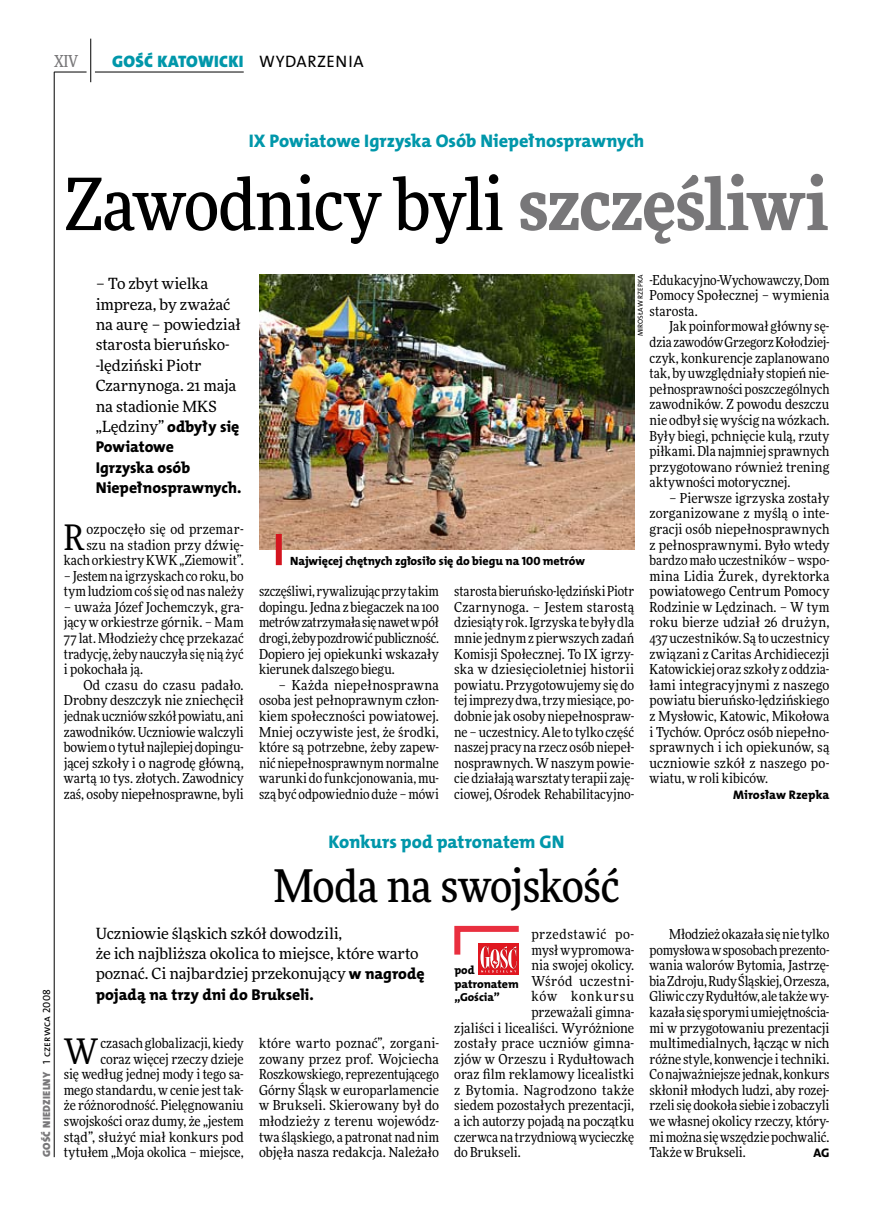
<style>
.page{position:relative;width:872px;height:1221px;background:#fff}
.page>*{position:absolute;margin:0;border:0;box-sizing:border-box;transform-origin:0 0}
.t1{font:500 72px "Freeday Narrow";letter-spacing:-.015em;color:#000}
.t2{font:500 45px "Freeday Narrow";letter-spacing:-.015em;color:#000}
.t3{font:35.25px "Freeday Narrow News";color:#000}
.t4{font:18.3px "The Mix HP8 Ex Bld";color:#0097aa}
.t5{font:16.65px "The Mix HP9 Blk";letter-spacing:.02em;color:#0097aa}
.t6{font:16.65px "The Mix HP5 Plain";color:#000}
.t7{font:500 16.5px "Freeday Narrow";color:#787779;scale:.9 1}
.t8{font:15.75px/20.4px "The Mix HP8 Ex Bld";color:#000}
.t9{font:15.45px/20.4px "Freeday News";letter-spacing:-.01em;color:#000}
.t10{font:13.8px/15.6px "Freeday Narrow News";color:#000;text-align:justify}
.t11{font:13.8px "Freeday Narrow News";letter-spacing:.02em;color:#000}
.t12{font:13.8px "Freeday Narrow News";letter-spacing:.04em;color:#000}
.t13{font:13.8px "Freeday Narrow News";letter-spacing:.03em;color:#000}
.t14{font:13.8px "Freeday Narrow News";letter-spacing:.06em;color:#000}
.t15{font:12.45px "The Mix HP8 Ex Bld";letter-spacing:.005em;color:#000}
.t16{font:12px "The Mix HP8 Ex Bld";letter-spacing:-.005em;color:#000}
.t17{font:11.7px/13.5px "The Mix HP8 Ex Bld";letter-spacing:.02em;color:#000}
.t18{font:10.5px "The Mix HP9 Blk";letter-spacing:.025em;color:#787779}
.t19{font:7.2px "The Mix HP5 Plain";letter-spacing:.02em;color:#000}
.s1{font-weight:900;color:#787779}
.s2{font-family:"The Mix HP8 Ex Bld";font-size:15.75px}
.s3{font-family:"The Mix HP5 Plain";color:#000}
</style>
<div class="page">
<hr style="left:54px;top:72px;width:1px;height:1085px;background:#000">
<hr style="left:90px;top:39px;width:1px;height:43px;background:#000">
<hr style="left:54px;top:72px;width:33px;height:1px;background:#000">
<hr style="left:95px;top:72px;width:149px;height:1px;background:#000">
<img style="left:259px;top:274px;width:375px;height:275px">
<svg style="left:478px;top:972px;width:40px;height:2px"></svg>
<svg style="left:454px;top:925px;width:65px;height:47px"></svg>
<div style="left:276px;top:534px;width:6px;height:31px;background:#d4151f"></div>
<p class="t7" style="left:54px;top:50px;width:28px">XIV</p>
<p class="t5" style="left:112px;top:50px;width:133px">GOŚĆ KATOWICKI</p>
<p class="t6" style="left:259px;top:50px;width:105px">WYDARZEN IA</p>
<h3 class="t4" style="left:249px;top:129px;width:397px">IX Powiatowe Igrzyska Osób Niepełnosprawnych</h3>
<h1 class="t1" style="left:65px;top:159px;width:765px">Zawodnicy byli <span class="s1">szczęśliwi</span></h1>
<p class="t9" style="left:96px;top:273px;width:147px">– To zbyt wielka impreza, by zważać na aurę – powiedział starosta bieruńsko--lędziński Piotr<br>Czarnynoga. 21 maja na stadionie MKS „Lędziny” <span class="s2">odbyły się</span></p>
<p class="t8" style="left:96px;top:437px;width:147px">Powiatowe<br>Igrzyska osób<br>Niepełnosprawnych.</p>
<h3 class="t3" style="left:64px;top:515px;width:22px">R</h3>
<p class="t10" style="left:649px;top:272px;width:181px">-Edukacyjno-Wychowawczy, Dom Pomocy Społecznej – wymienia starosta.</p>
<p class="t10" style="left:649px;top:318px;width:181px;text-indent:20px">Jak poinformował główny sę&shy;dzia zawodów Grzegorz Kołodziej&shy;czyk, konkurencje zaplanowano tak, by uwzględniały stopień nie&shy;pełnosprawności poszczególnych zawodników. Z powodu deszczu nie odbył się wyścig na wózkach.<br>Były biegi, pchnięcie kulą, rzuty piłkami. Dla najmniej sprawnych przygotowano również trening aktywności motorycznej.</p>
<p class="t10" style="left:649px;top:490px;width:181px;text-indent:20px">– Pierwsze igrzyska zostały zorganizowane z myślą o inte&shy;gracji osób niepełnosprawnych z pełnosprawnymi. Było wtedy bardzo mało uczestników – wspo&shy;mina Lidia Żurek, dyrektorka powiatowego Centrum Pomocy Rodzinie w Lędzinach. – W tym roku bierze udział 26 drużyn, 437 uczestników. Są to uczestnicy związani z Caritas Archidiecezji Katowickiej oraz szkoły z oddzia&shy;łami integracyjnymi z naszego powiatu bieruńsko-lędzińskiego z Mysłowic, Katowic, Mikołowa i Tychów. Oprócz osób niepełno&shy;sprawnych i ich opiekunów, są uczniowie szkół z naszego po&shy;wiatu, w roli kibiców.</p>
<p class="t15" style="left:733px;top:786px;width:98px">Mirosław Rzepka</p>
<p class="t19" style="left:636px;top:336px;width:63px;rotate:-90deg">MIROSŁAW RZEPKA</p>
<p class="t10" style="left:64px;top:521px;width:181px;text-align:right">ozpoczęło się od przemar&shy;szu na stadion przy dźwię&shy;kach orkiestry KWK „Ziemowit”.</p>
<p class="t10" style="left:64px;top:568px;width:181px">– Jestem na igrzyskach co roku, bo tym ludziom coś się od nas należy</p>
<p class="t10" style="left:64px;top:599px;width:181px">– uważa Józef Jochemczyk, gra&shy;jący w orkiestrze górnik. – Mam 77 lat. Młodzieży chcę przekazać tradycję, żeby nauczyła się nią żyć i pokochała ją.</p>
<p class="t10" style="left:64px;top:677px;width:181px;text-indent:20px">Od czasu do czasu padało.<br>Drobny deszczyk nie zniechęcił jednak uczniów szkół powiatu, ani zawodników. Uczniowie walczyli bowiem o tytuł najlepiej dopingu&shy;jącej szkoły i o nagrodę główną, wartą 10 tys. złotych. Zawodnicy zaś, osoby niepełnosprawne, byli</p>
<p class="t16" style="left:290px;top:553px;width:296px">Najwięcej chętnych zgłosiło się do biegu na 100 metrów</p>
<p class="t10" style="left:259px;top:583px;width:181px">szczęśliwi, rywalizując przy takim dopingu. Jedna z biegaczek na 100 metrów zatrzymała się nawet wpół drogi, żeby pozdrowić publiczność.<br>Dopiero jej opiekunki wskazały kierunek dalszego biegu.</p>
<p class="t10" style="left:259px;top:677px;width:181px;text-indent:20px">– Każda niepełnosprawna osoba jest pełnoprawnym człon&shy;kiem społeczności powiatowej.<br>Mniej oczywiste jest, że środki, które są potrzebne, żeby zapew&shy;nić niepełnosprawnym normalne warunki do funkcjonowania, mu&shy;szą być odpowiednio duże – mówi</p>
<p class="t10" style="left:454px;top:583px;width:181px">starosta bieruńsko-lędziński Piotr Czarnynoga. – Jestem starostą dziesiąty rok. Igrzyska te były dla mnie jednym z pierwszych zadań Komisji Społecznej. To IX igrzy&shy;ska w dziesięcioletniej historii powiatu. Przygotowujemy się do tej imprezy dwa, trzy miesiące, po&shy;dobnie jak osoby niepełnospraw&shy;ne – uczestnicy. Ale to tylko część naszej pracy na rzecz osób niepeł&shy;nosprawnych. Wnaszym powie&shy;cie działają warsztaty terapii zaję&shy;ciowej, Ośrodek Rehabilitacyjno-</p>
<p class="t18" style="left:40px;top:1156px;width:169px;rotate:-90deg">GOŚĆ NIEDZIELNY <span class="s3">1 CZERWCA 2008</span></p>
<h3 class="t4" style="left:329px;top:829px;width:237px">Konkurs pod patronatem GN</h3>
<h2 class="t2" style="left:274px;top:858px;width:347px">Moda na swojskość</h2>
<p class="t9" style="left:96px;top:922px;width:330px">Uczniowie śląskich szkół dowodzili,<br>że ich najbliższa okolica to miejsce, które warto poznać. Ci najbardziej przekonujący <span class="s2">w nagrodę</span></p>
<p class="t8" style="left:96px;top:984px;width:219px">pojadą na trzy dni do Brukseli.</p>
<p class="t10" style="left:64px;top:1035px;width:181px;text-align:right">czasach globalizacji, kiedy<br>coraz więcej rzeczy dzieje<br>się według jednej mody i tego sa&shy;mego standardu, w cenie jest tak&shy;że różnorodność. Pielęgnowaniu swojskości oraz dumy, że „jestem stąd”, służyć miał konkurs pod tytułem „Moja okolica – miejsce,</p>
<p class="t10" style="left:259px;top:1035px;width:181px">które warto poznać”, zorgani&shy;zowany przez prof. Wojciecha Roszkowskiego, reprezentującego Górny Śląsk w europarlamencie w Brukseli. Skierowany był do młodzieży z terenu wojewódz&shy;twa śląskiego, a patronat nad nim objęła nasza redakcja. Należało</p>
<h3 class="t3" style="left:64px;top:1029px;width:36px">W</h3>
<p class="t12" style="left:531px;top:925px;width:104px">przedstawić po-</p>
<p class="t10" style="left:531px;top:941px;width:104px">mysł wypromowa-</p>
<p class="t10" style="left:531px;top:957px;width:104px">nia swojej okolicy.</p>
<p class="t13" style="left:531px;top:972px;width:104px">Wśród uczestni-</p>
<p class="t14" style="left:531px;top:987px;width:104px">ków konkursu</p>
<p class="t10" style="left:531px;top:1004px;width:104px">przeważali gimna-</p>
<p class="t10" style="left:454px;top:1019px;width:181px">zjaliści i licealiści. Wyróżnione</p>
<p class="t10" style="left:454px;top:1035px;width:181px">zostały prace uczniów gimna-</p>
<p class="t10" style="left:454px;top:1050px;width:181px">zjów w Orzeszu i Rydułtowach</p>
<p class="t10" style="left:454px;top:1066px;width:181px">oraz film reklamowy licealistki</p>
<p class="t11" style="left:454px;top:1081px;width:181px">z Bytomia. Nagrodzono także</p>
<p class="t10" style="left:454px;top:1097px;width:181px">siedem pozostałych prezentacji,</p>
<p class="t10" style="left:454px;top:1112px;width:181px">a ich autorzy pojadą na początku</p>
<p class="t10" style="left:454px;top:1128px;width:181px">czerwca na trzydniową wycieczkę</p>
<p class="t10" style="left:454px;top:1144px;width:68px">do Brukseli.</p>
<p class="t17" style="left:454px;top:963px;width:65px">pod patronatem „Gościa”</p>
<p class="t10" style="left:649px;top:926px;width:181px;text-indent:20px">Młodzież okazała się nie tylko pomysłowa wsposobach prezento&shy;wania walorów Bytomia, Jastrzę&shy;bia Zdroju, Rudy Śląskiej, Orzesza, Gliwic czy Rydułtów, ale także wy&shy;kazała się sporymi umiejętnościa&shy;mi w przygotowaniu prezentacji multimedialnych, łącząc w nich różne style, konwencje itechniki.<br>Co najważniejsze jednak, konkurs skłonił młodych ludzi, aby rozej&shy;rzeli się dookoła siebie i zobaczyli we własnej okolicy rzeczy, który&shy;mi można się wszędzie pochwalić.<br>Także w Brukseli.</p>
<p class="t15" style="left:813px;top:1144px;width:17px">AG</p>
</div>
